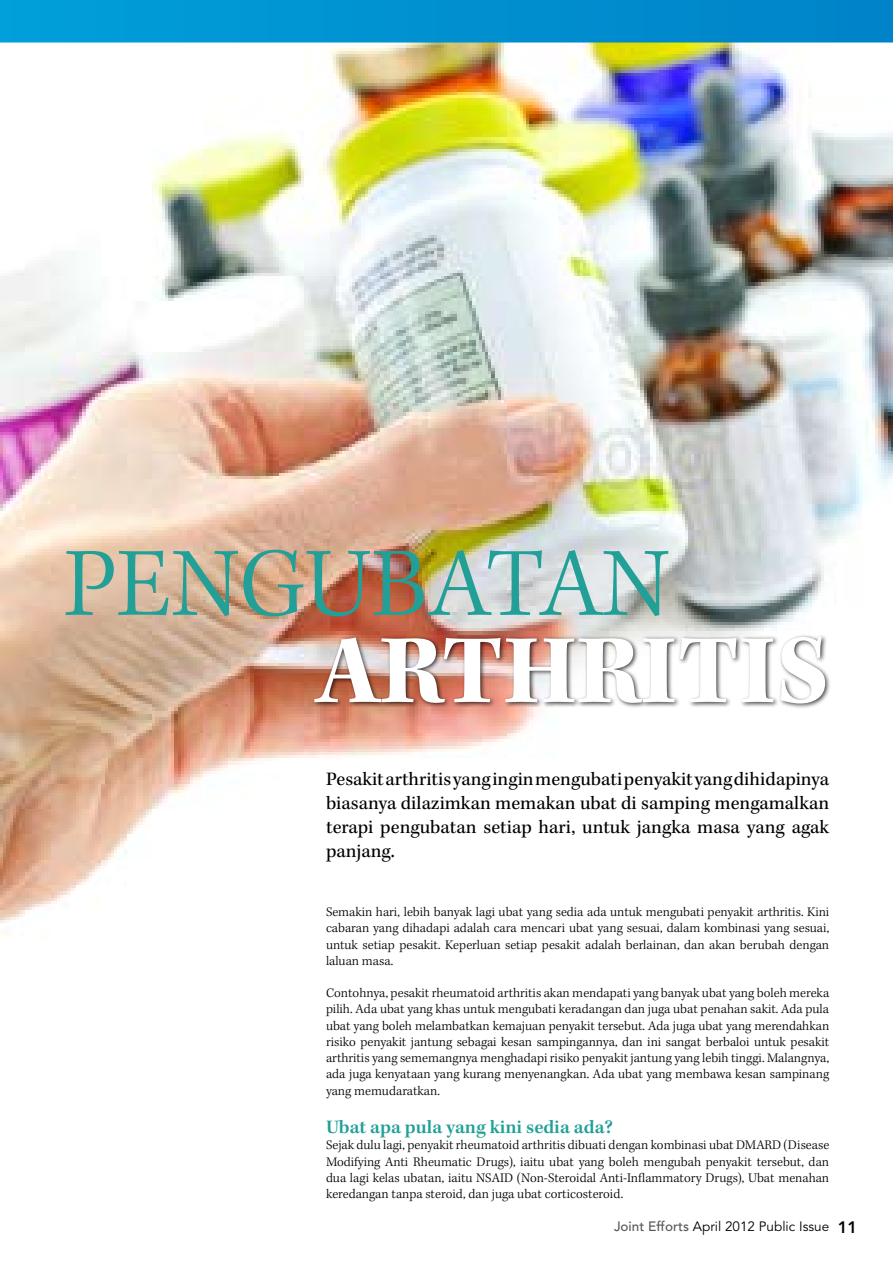
<style>
.page{position:relative;width:893px;height:1263px;background:#fff}
.page>*{position:absolute;margin:0;border:0;box-sizing:border-box;transform-origin:0 0}
.t1{font:300 100.5px "Kepler Std";letter-spacing:-.005em;color:#22a098}
.t2{font:700 100.5px "Kepler Std";color:#fff}
.t3{font:19.5px/24px "Kepler Std";color:#000;text-align:justify}
.t4{font:600 19.5px "Kepler Std";color:#22a098}
.t5{font:300 13.5px/16.2px "Kepler Std";color:#000;text-align:justify}
.t6{font:13.5px "Avenir LT Std";color:#000}
.s1{font-weight:500;color:#58585a}
.s2{font-weight:800;font-size:16.5px}
</style>
<div class="page">
<img style="left:0;top:43px;width:893px;height:893px">
<div style="left:311px;top:633px;width:582px;height:223px;background:#000;opacity:.75"></div>
<div style="left:0;top:0;width:893px;height:43px;background:linear-gradient(to right,#009fd9,#0082c8)"></div>
<h1 class="t1" style="left:64px;top:527px;width:607px">PENGUBATAN</h1>
<h1 class="t2" style="left:316px;top:613px;width:514px">ARTHRITIS</h1>
<h2 class="t3" style="left:326px;top:768px;width:505px">Pesakit arthritis yang ingin mengubati penyakit yang dihidapinya biasanya dilazimkan memakan ubat di samping mengamalkan terapi pengubatan setiap hari, untuk jangka masa yang agak panjang.</h2>
<p class="t5" style="left:326px;top:904px;width:505px">Semakin hari, lebih banyak lagi ubat yang sedia ada untuk mengubati penyakit arthritis. Kini cabaran yang dihadapi adalah cara mencari ubat yang sesuai, dalam kombinasi yang sesuai, untuk setiap pesakit. Keperluan setiap pesakit adalah berlainan, dan akan berubah dengan laluan masa.</p>
<p class="t5" style="left:326px;top:985px;width:505px">Contohnya, pesakit rheumatoid arthritis akan mendapati yang banyak ubat yang boleh mereka pilih. Ada ubat yang khas untuk mengubati keradangan dan juga ubat penahan sakit. Ada pula ubat yang boleh melambatkan kemajuan penyakit tersebut. Ada juga ubat yang merendahkan risiko penyakit jantung sebagai kesan sampingannya, dan ini sangat berbaloi untuk pesakit arthritis yang sememangnya menghadapi risiko penyakit jantung yang lebih tinggi. Malangnya, ada juga kenyataan yang kurang menyenangkan. Ada ubat yang membawa kesan sampinang yang memudaratkan.</p>
<h2 class="t4" style="left:326px;top:1116px;width:289px">Ubat apa pula yang kini sedia ada?</h2>
<p class="t5" style="left:326px;top:1138px;width:505px">Sejak dulu lagi, penyakit rheumatoid arthritis dibuati dengan kombinasi ubat DMARD (Disease Modifying Anti Rheumatic Drugs), iaitu ubat yang boleh mengubah penyakit tersebut, dan dua lagi kelas ubatan, iaitu NSAID (Non-Steroidal Anti-Inflammatory Drugs), Ubat menahan keredangan tanpa steroid, dan juga ubat corticosteroid.</p>
<p class="t6" style="left:614px;top:1218px;width:245px"><span class="s1">Joint Efforts</span> April 2012 Public Issue <span class="s2">11</span></p>
</div>
